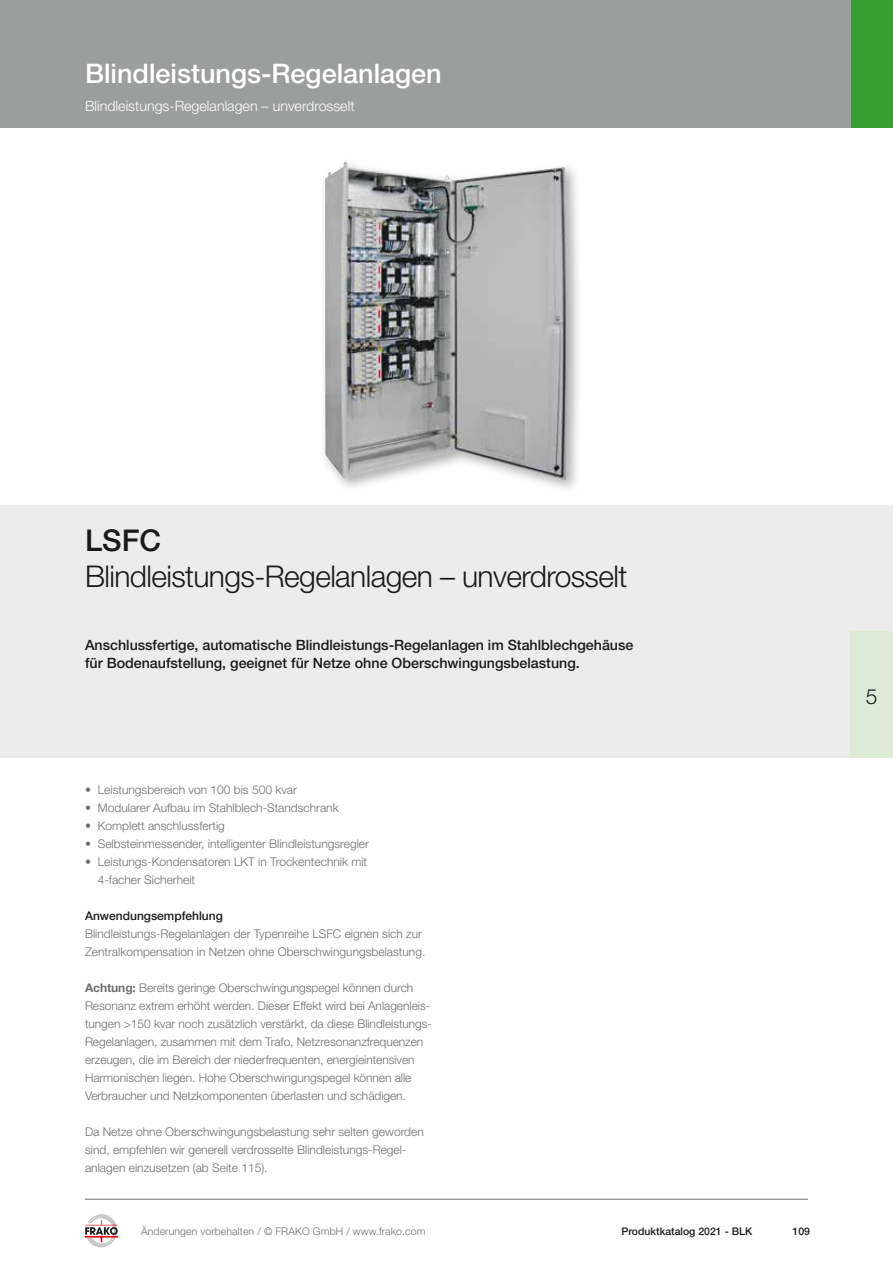
<style>
.page{position:relative;width:893px;height:1263px;background:#fff}
.page>*{position:absolute;margin:0;border:0;box-sizing:border-box;transform-origin:0 0}
.t1{font:300 30px "Helvetica Neue LT Std";letter-spacing:-.02em;color:#1a1a18}
.t2{font:500 30px "Helvetica Neue LT Std";color:#1a1a18}
.t3{font:500 27px "Helvetica Neue LT Std";color:#fff}
.t4{font:300 21px "Helvetica Neue LT Std";color:#1a1a18}
.t5{font:500 14.25px/18px "Helvetica Neue LT Std";color:#1a1a18}
.t6{font:300 14.25px "Helvetica Neue LT Std";color:#fff}
.t7{font:300 12px/18px "Helvetica Neue LT Std";color:#6f6f6e}
.t8{font:500 12px "Helvetica Neue LT Std";color:#1a1a18}
.t9{font:300 10.5px "Helvetica Neue LT Std";letter-spacing:.01em;color:#6f6f6e}
.t10{font:500 10.5px "Helvetica Neue LT Std";color:#1a1a18}
.s1{font-weight:700}
</style>
<div class="page">
<div style="left:850px;top:0;width:43px;height:128px;background:#349e30"></div>
<div style="left:0;top:506px;width:893px;height:252px;background:#ececed"></div>
<div style="left:320px;top:157px;width:263px;height:337px;background:#1a1a18;opacity:.35"></div>
<img style="left:325px;top:162px;width:243px;height:318px">
<div style="left:850px;top:632px;width:43px;height:126px;background:#deebd6"></div>
<div style="left:0;top:0;width:850px;height:128px;background:#9c9d9d"></div>
<hr style="left:85px;top:1199px;width:723px;height:1px;background:#6f6f6e">
<svg style="left:85px;top:1214px;width:34px;height:34px"></svg>
<h2 class="t3" style="left:85px;top:57px;width:358px">Blindleistungs-Regelanlagen</h2>
<p class="t6" style="left:85px;top:97px;width:271px">Blindleistungs-Regelanlagen – unverdrosselt</p>
<h1 class="t2" style="left:85px;top:522px;width:78px">LSFC</h1>
<h1 class="t1" style="left:85px;top:558px;width:544px">Blindleistungs-Regelanlagen – unverdrosselt</h1>
<p class="t5" style="left:85px;top:635px;width:550px">Anschlussfertige, automatische Blindleistungs-Regelanlagen im Stahlblechgehäuse für Bodenaufstellung, geeignet für Netze ohne Oberschwingungsbelastung.</p>
<p class="t7" style="left:85px;top:780px;width:213px">• Leistungsbereich von 100 bis 500 kvar</p>
<p class="t7" style="left:85px;top:798px;width:255px">• Modularer Aufbau im Stahlblech-Standschrank</p>
<p class="t7" style="left:85px;top:816px;width:141px">• Komplett anschlussfertig</p>
<p class="t7" style="left:85px;top:834px;width:285px">• Selbsteinmessender, intelligenter Blindleistungsregler</p>
<p class="t7" style="left:98px;top:852px;width:271px;text-indent:-13px">• Leistungs-Kondensatoren LKT in Trockentechnik mit<br>4-facher Sicherheit</p>
<p class="t8" style="left:85px;top:908px;width:139px">Anwendungsempfehlung</p>
<p class="t7" style="left:85px;top:924px;width:342px">Blindleistungs-Regelanlagen der Typenreihe LSFC eignen sich zur<br>Zentralkompensation in Netzen ohne Oberschwingungsbelastung.</p>
<p class="t7" style="left:85px;top:978px;width:347px"><span class="s1">Achtung:</span> Bereits geringe Oberschwingungspegel können durch Resonanz extrem erhöht werden. Dieser Effekt wird bei Anlagenleis&shy;tungen &gt;150 kvar noch zusätzlich verstärkt, da diese Blindleistungs-Regelanlagen, zusammen mit dem Trafo, Netzresonanzfrequenzen erzeugen, die im Bereich der niederfrequenten, energieintensiven Harmonischen liegen. Hohe Oberschwingungspegel können alle Verbraucher und Netzkomponenten überlasten und schädigen.</p>
<p class="t7" style="left:85px;top:1122px;width:340px">Da Netze ohne Oberschwingungsbelastung sehr selten geworden sind, empfehlen wir generell verdrosselte Blindleistungs-Regel&shy;anlagen einzusetzen (ab Seite 115).</p>
<p class="t9" style="left:141px;top:1224px;width:286px">Änderungen vorbehalten / © FRAKO GmbH / www.frako.com</p>
<p class="t10" style="left:621px;top:1225px;width:132px">Produktkatalog 2021 - BLK</p>
<p class="t10" style="left:792px;top:1225px;width:19px">109</p>
<h3 class="t4" style="left:866px;top:683px;width:13px">5</h3>
</div>
